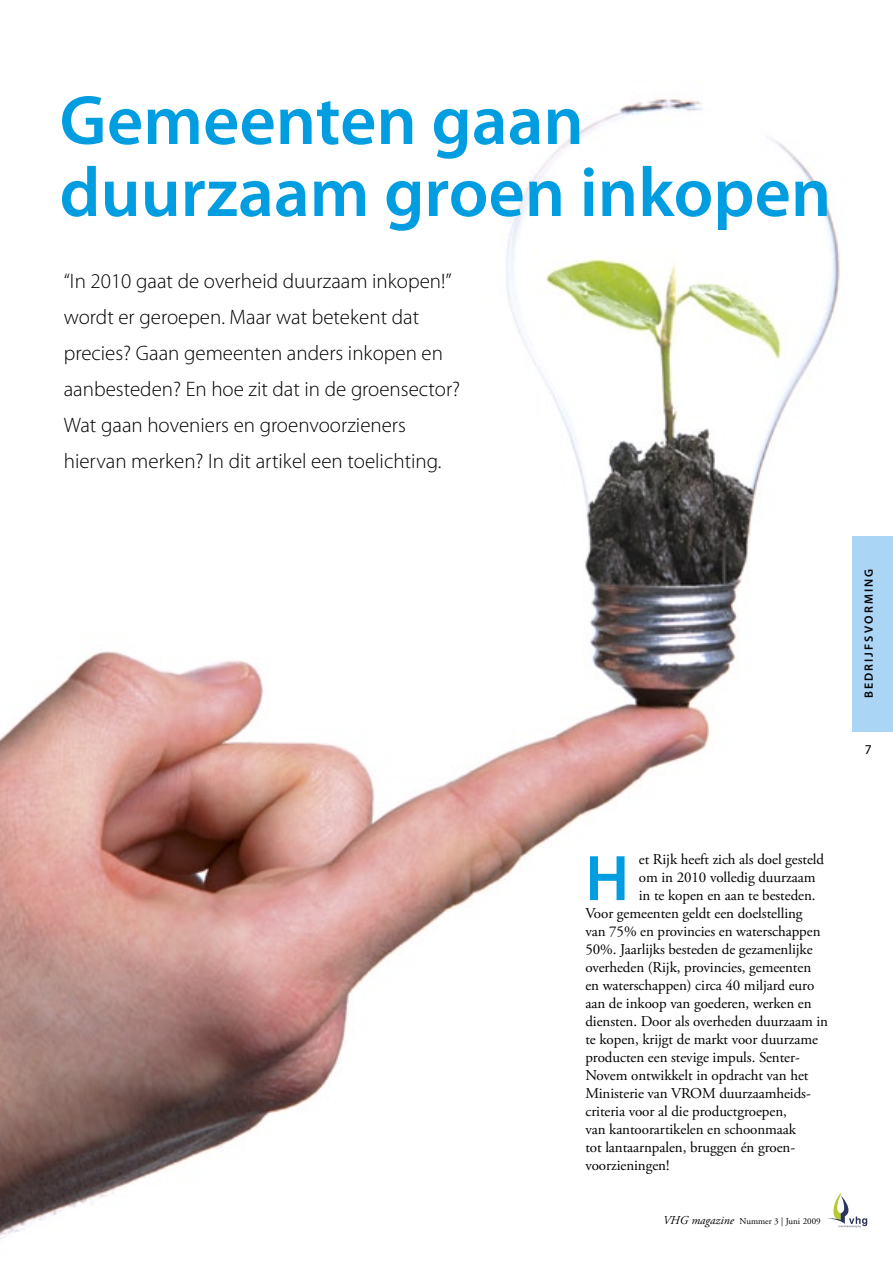
<style>
.page{position:relative;width:893px;height:1263px;background:#fff}
.page>*{position:absolute;margin:0;border:0;box-sizing:border-box;transform-origin:0 0}
.t1{font:600 70.5px/72px "Myriad Pro";color:#009de0}
.t2{font:600 64.95px "Myriad Pro";color:#009de0}
.t3{font:300 21px/36px "Myriad Pro";color:#000}
.t4{font:15px "Adobe Garamond Pro";letter-spacing:-.005em;color:#000}
.t5{font:600 12px "Myriad Pro";letter-spacing:.175em;color:#000}
.t6{font:9px "Adobe Garamond Pro";color:#000}
.s1{font-style:italic;font-size:12px}
</style>
<div class="page">
<img style="left:0;top:99px;width:868px;height:1141px">
<div style="left:853px;top:731px;width:40px;height:34px;background:#fff"></div>
<div style="left:853px;top:536px;width:40px;height:195px;background:#abd5f5"></div>
<svg style="left:827px;top:1193px;width:40px;height:34px"></svg>
<h1 class="t1" style="left:60px;top:85px;width:773px">Gemeenten gaan duurzaam groen inkopen</h1>
<p class="t3" style="left:64px;top:263px;width:398px">“In 2010 gaat de overheid duurzaam inkopen!” wordt er geroepen. Maar wat betekent dat precies? Gaan gemeenten anders inkopen en aanbesteden? En hoe zit dat in de groensector?<br>Wat gaan hoveniers en groenvoorzieners hiervan merken? In dit artikel een toelichting.</p>
<p class="t5" style="left:862px;top:698px;width:131px;rotate:-90deg">BEDRIJFSVORMING</p>
<h2 class="t2" style="left:585px;top:842px;width:45px">H</h2>
<p class="t4" style="left:639px;top:850px;width:187px">et Rijk heeft zich als doel gesteld</p>
<p class="t4" style="left:639px;top:868px;width:178px">om in 2010 volledig duurzaam</p>
<p class="t4" style="left:639px;top:886px;width:178px">in te kopen en aan te besteden.</p>
<p class="t4" style="left:585px;top:904px;width:219px">Voor gemeenten geldt een doelstelling</p>
<p class="t4" style="left:585px;top:922px;width:237px">van 75% en provincies en waterschappen</p>
<p class="t4" style="left:585px;top:940px;width:229px">50%. Jaarlijks besteden de gezamenlijke</p>
<p class="t4" style="left:585px;top:958px;width:227px">overheden (Rijk, provincies, gemeenten</p>
<p class="t4" style="left:585px;top:976px;width:230px">en waterschappen) circa 40 miljard euro</p>
<p class="t4" style="left:585px;top:994px;width:228px">aan de inkoop van goederen, werken en</p>
<p class="t4" style="left:585px;top:1012px;width:244px">diensten. Door als overheden duurzaam in</p>
<p class="t4" style="left:585px;top:1030px;width:234px">te kopen, krijgt de markt voor duurzame</p>
<p class="t4" style="left:585px;top:1048px;width:216px">producten een stevige impuls. Senter-</p>
<p class="t4" style="left:585px;top:1066px;width:225px">Novem ontwikkelt in opdracht van het</p>
<p class="t4" style="left:585px;top:1084px;width:227px">Ministerie van VROM duurzaamheids-</p>
<p class="t4" style="left:585px;top:1102px;width:203px">criteria voor al die productgroepen,</p>
<p class="t4" style="left:585px;top:1120px;width:212px">van kantoorartikelen en schoonmaak</p>
<p class="t4" style="left:585px;top:1138px;width:211px">tot lantaarnpalen, bruggen én groen-</p>
<p class="t4" style="left:585px;top:1156px;width:85px">voorzieningen!</p>
<p class="t6" style="left:663px;top:1216px;width:159px"><span class="s1">VHG magazine</span> Nummer 3 | Juni 2009</p>
</div>
